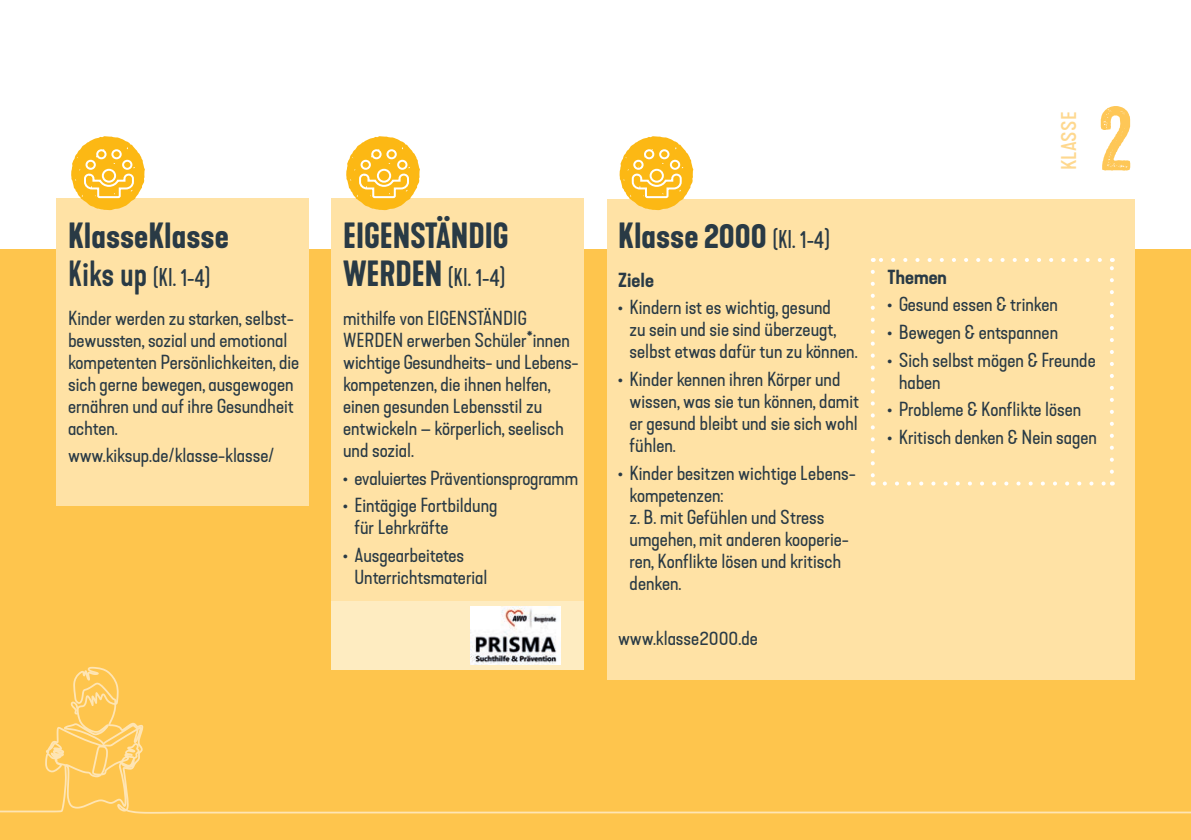
<style>
.page{position:relative;width:1191px;height:840px;background:#fff}
.page>*{position:absolute;margin:0;border:0;box-sizing:border-box;transform-origin:0 0}
.t1{font:90px "Microbrew Unicase Three";color:#fec757}
.t2{font:600 34px "Kapra Neue";color:#293a45}
.t3{font:24px "Kapra Neue";color:#293a45}
.t4{font:500 expanded 20px "Kapra Neue";letter-spacing:.01em;color:#fed88f}
.t5{font:expanded 19px/22px "Kapra Neue";color:#293a45}
.t6{font:600 expanded 19px "Kapra Neue";color:#293a45}
.s1{font-weight:500;font-size:34px}
.s2{font-weight:600;font-size:34px}
.s3{font-weight:400;font-size:24px}
</style>
<div class="page">
<div style="left:0;top:249px;width:1191px;height:590px;background:#fec54d"></div>
<svg style="left:0;top:666px;width:1191px;height:147px"></svg>
<div style="left:607px;top:198px;width:527px;height:481px;background:#ffe2a5"></div>
<svg style="left:884px;top:481px;width:221px;height:4px"></svg>
<svg style="left:870px;top:271px;width:4px;height:214px"></svg>
<svg style="left:1110px;top:258px;width:3px;height:213px"></svg>
<svg style="left:872px;top:258px;width:227px;height:4px"></svg>
<svg style="left:619px;top:136px;width:74px;height:74px"></svg>
<div style="left:57px;top:198px;width:252px;height:307px;background:#ffe2a5"></div>
<svg style="left:71px;top:136px;width:74px;height:74px"></svg>
<div style="left:332px;top:198px;width:252px;height:405px;background:#ffe2a5"></div>
<svg style="left:346px;top:136px;width:74px;height:74px"></svg>
<div style="left:332px;top:601px;width:252px;height:68px;background:#feecc1"></div>
<img style="left:471px;top:606px;width:89px;height:57px">
<h2 class="t2" style="left:68px;top:213px;width:162px">KlasseKlasse</h2>
<p class="t3" style="left:68px;top:262px;width:144px"><span class="s1">Kiks up</span> (Kl. 1-4)</p>
<p class="t5" style="left:68px;top:307px;width:233px">Kinder werden zu starken, selbst&shy;bewussten, sozial und emotional kompetenten Persönlichkeiten, die sich gerne bewegen, ausgewogen ernähren und auf ihre Gesundheit achten.</p>
<p class="t5" style="left:68px;top:444px;width:208px">www.kiksup.de/klasse-klasse/</p>
<h2 class="t2" style="left:343px;top:213px;width:167px">EIGENSTÄNDIG</h2>
<p class="t3" style="left:343px;top:262px;width:164px"><span class="s2">WERDEN</span> (Kl. 1-4)</p>
<p class="t5" style="left:343px;top:307px;width:237px">mithilfe von EIGENSTÄNDIG<br>WERDEN erwerben Schüler*innen wichtige Gesundheits- und Lebens&shy;kompetenzen, die ihnen helfen, einen gesunden Lebensstil zu entwickeln – körperlich, seelisch und sozial.</p>
<p class="t5" style="left:343px;top:466px;width:237px">• evaluiertes Präventionsprogramm</p>
<p class="t5" style="left:354px;top:494px;width:144px;text-indent:-11px">• Eintägige Fortbildung für Lehrkräfte</p>
<p class="t5" style="left:354px;top:544px;width:134px;text-indent:-11px">• Ausgearbeitetes<br>Unterrichtsmaterial</p>
<h2 class="t2" style="left:618px;top:213px;width:213px">Klasse 2000 <span class="s3">(Kl. 1-4)</span></h2>
<p class="t6" style="left:618px;top:267px;width:37px">Ziele</p>
<p class="t5" style="left:629px;top:296px;width:230px;text-indent:-11px">• Kindern ist es wichtig, gesund<br>zu sein und sie sind überzeugt, selbst etwas dafür tun zu können.</p>
<p class="t5" style="left:629px;top:368px;width:231px;text-indent:-11px">• Kinder kennen ihren Körper und wissen, was sie tun können, damit er gesund bleibt und sie sich wohl fühlen.</p>
<p class="t5" style="left:629px;top:462px;width:228px;text-indent:-11px">• Kinder besitzen wichtige Lebens&shy;kompetenzen:<br>z. B. mit Gefühlen und Stress umgehen, mit anderen kooperie&shy;ren, Konflikte lösen und kritisch denken.</p>
<p class="t5" style="left:618px;top:627px;width:141px">www.klasse2000.de</p>
<p class="t4" style="left:1057px;top:170px;width:60px;rotate:-90deg">KLASSE</p>
<h1 class="t1" style="left:1097px;top:88px;width:39px">2</h1>
<p class="t6" style="left:887px;top:264px;width:61px">Themen</p>
<p class="t5" style="left:887px;top:294px;width:172px">• Gesund essen &amp; trinken</p>
<p class="t5" style="left:887px;top:321px;width:172px">• Bewegen &amp; entspannen</p>
<p class="t5" style="left:898px;top:349px;width:199px;text-indent:-11px">• Sich selbst mögen &amp; Freunde haben</p>
<p class="t5" style="left:887px;top:398px;width:195px">• Probleme &amp; Konflikte lösen</p>
<p class="t5" style="left:887px;top:426px;width:211px">• Kritisch denken &amp; Nein sagen</p>
</div>
